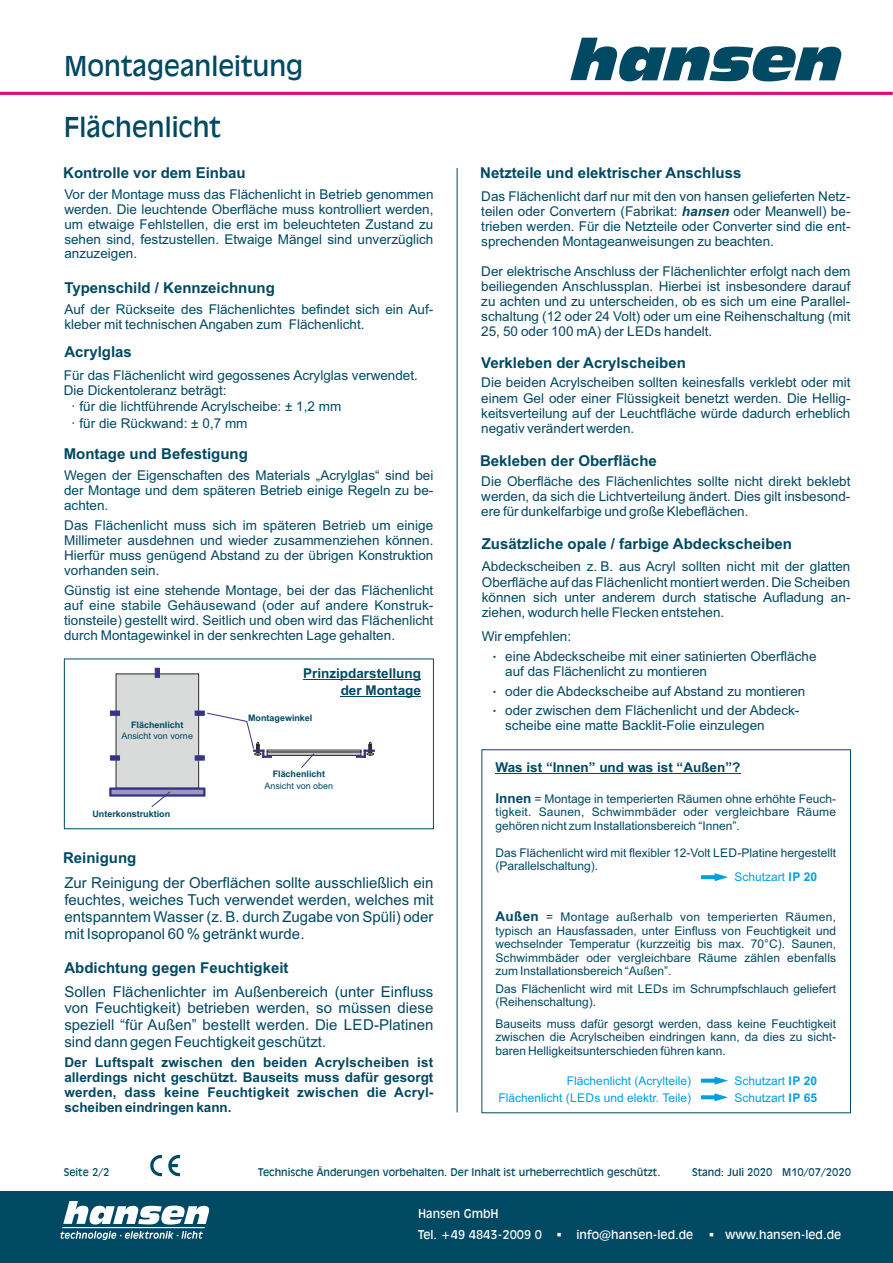
<style>
.page{position:relative;width:893px;height:1263px;background:#fff}
.page>*{position:absolute;margin:0;border:0;box-sizing:border-box;transform-origin:0 0}
.t1{font:27px "Incised 901 BT";color:#004963}
.t2{font:15px/16.8px "Arial";color:#004963;text-align:justify}
.t3{font:700 15px "Arial";color:#004963}
.t4{font:13.5px/15.1px "Arial";color:#004963;text-align:justify}
.t5{font:700 13.5px/15.1px "Arial";color:#004963;text-align:right}
.t6{font:12px/13.5px "Arial";color:#004963;text-align:justify}
.t7{font:12px "Arial";color:#00a0e3}
.t8{font:12px/21.8px "Incised 901 BT";color:#fefefe}
.t9{font:10.5px "Incised 901 BT";color:#004963}
.t10{font:700 9px "Arial";color:#004963}
.t11{font:9px "Arial";color:#004963}
.s1{font-weight:700;font-style:italic}
.s2{font-weight:700;font-size:13.5px}
.s3{font-weight:700}
</style>
<div class="page">
<svg style="left:168px;top:1155px;width:12px;height:21px"></svg>
<svg style="left:150px;top:1155px;width:12px;height:21px"></svg>
<hr style="left:457px;top:168px;width:1px;height:944px;background:#004963">
<svg style="left:109px;top:668px;width:266px;height:139px"></svg>
<div style="left:64px;top:658px;width:370px;height:171px;border:1px solid #004963"></div>
<hr style="left:303px;top:679px;width:118px;height:1px;background:#004963">
<hr style="left:341px;top:696px;width:80px;height:1px;background:#004963">
<hr style="left:496px;top:773px;width:244px;height:1px;background:#004963">
<svg style="left:701px;top:873px;width:27px;height:8px"></svg>
<svg style="left:701px;top:1076px;width:27px;height:9px"></svg>
<svg style="left:701px;top:1093px;width:27px;height:8px"></svg>
<hr style="left:0;top:92px;width:893px;height:3px;background:#e5097f">
<svg style="left:570px;top:38px;width:271px;height:43px"></svg>
<div style="left:0;top:1192px;width:893px;height:71px;background:#004963"></div>
<svg style="left:60px;top:1231px;width:143px;height:9px"></svg>
<hr style="left:62px;top:1227px;width:143px;height:1px;background:#fefefe">
<svg style="left:63px;top:1201px;width:146px;height:23px"></svg>
<h1 class="t1" style="left:64px;top:56px;width:241px">Montageanleitung</h1>
<h1 class="t1" style="left:64px;top:116px;width:159px">Flächenlicht</h1>
<p class="t3" style="left:63px;top:167px;width:184px">Kontrolle vor dem Einbau</p>
<p class="t4" style="left:64px;top:188px;width:371px">Vor der Montage muss das Flächenlicht in Betrieb genommen werden. Die leuchtende Oberfläche muss kontrolliert werden, um etwaige Fehlstellen, die erst im beleuchteten Zustand zu sehen sind, festzustellen. Etwaige Mängel sind unverzüglich anzuzeigen.</p>
<p class="t3" style="left:64px;top:282px;width:212px">Typenschild / Kennzeichnung</p>
<p class="t4" style="left:64px;top:303px;width:370px">Auf der Rückseite des Flächenlichtes befindet sich ein Auf&shy;kleber mit technischen Angaben zum Flächenlicht.</p>
<p class="t3" style="left:64px;top:346px;width:69px">Acrylglas</p>
<p class="t4" style="left:64px;top:369px;width:356px">Für das Flächenlicht wird gegossenes Acrylglas verwendet.<br>Die Dickentoleranz beträgt:</p>
<p class="t4" style="left:71px;top:400px;width:272px;line-height:16.6px">· für die lichtführende Acrylscheibe: ± 1,2 mm · für die Rückwand: ± 0,7 mm</p>
<p class="t3" style="left:64px;top:448px;width:186px">Montage und Befestigung</p>
<p class="t4" style="left:64px;top:469px;width:371px">Wegen der Eigenschaften des Materials „Acrylglas“ sind bei der Montage und dem späteren Betrieb einige Regeln zu be&shy;achten.</p>
<p class="t4" style="left:64px;top:519px;width:371px">Das Flächenlicht muss sich im späteren Betrieb um einige Millimeter ausdehnen und wieder zusammenziehen können.<br>Hierfür muss genügend Abstand zu der übrigen Konstruktion vorhanden sein.</p>
<p class="t4" style="left:64px;top:583px;width:371px">Günstig ist eine stehende Montage, bei der das Flächenlicht auf eine stabile Gehäusewand (oder auf andere Konstruk&shy;tionsteile) gestellt wird. Seitlich und oben wird das Flächenlicht durch Montagewinkel in der senkrechten Lage gehalten.</p>
<p class="t10" style="left:131px;top:721px;width:54px">Flächenlicht</p>
<p class="t11" style="left:121px;top:732px;width:73px">Ansicht von vorne</p>
<p class="t10" style="left:92px;top:810px;width:79px">Unterkonstruktion</p>
<p class="t5" style="left:303px;top:666px;width:119px;line-height:17.4px">Prinzipdarstellung der Montage</p>
<p class="t10" style="left:248px;top:714px;width:66px">Montagewinkel</p>
<p class="t10" style="left:273px;top:770px;width:54px">Flächenlicht</p>
<p class="t11" style="left:264px;top:782px;width:70px">Ansicht von oben</p>
<p class="t3" style="left:63px;top:852px;width:75px">Reinigung</p>
<p class="t2" style="left:64px;top:876px;width:371px">Zur Reinigung der Oberflächen sollte ausschließlich ein feuchtes, weiches Tuch verwendet werden, welches mit entspanntem Wasser (z. B. durch Zugabe von Spüli) oder mit Isopropanol 60 % getränkt wurde.</p>
<p class="t3" style="left:64px;top:962px;width:226px">Abdichtung gegen Feuchtigkeit</p>
<p class="t2" style="left:64px;top:984px;width:371px">Sollen Flächenlichter im Außenbereich (unter Einfluss von Feuchtigkeit) betrieben werden, so müssen diese speziell “für Außen” bestellt werden. Die LED-Platinen sind dann gegen Feuchtigkeit geschützt.</p>
<p class="t5" style="left:64px;top:1056px;width:371px;text-align:justify">Der Luftspalt zwischen den beiden Acrylscheiben ist allerdings nicht geschützt. Bauseits muss dafür gesorgt werden, dass keine Feuchtigkeit zwischen die Acryl&shy;scheiben eindringen kann.</p>
<p class="t3" style="left:480px;top:167px;width:263px">Netzteile und elektrischer Anschluss</p>
<p class="t4" style="left:481px;top:189px;width:371px">Das Flächenlicht darf nur mit den von hansen gelieferten Netz&shy;teilen oder Convertern (Fabrikat: <span class="s1">hansen</span> oder Meanwell) be&shy;trieben werden. Für die Netzteile oder Converter sind die ent&shy;sprechenden Montageanweisungen zu beachten.</p>
<p class="t4" style="left:481px;top:265px;width:371px">Der elektrische Anschluss der Flächenlichter erfolgt nach dem beiliegenden Anschlussplan. Hierbei ist insbesondere darauf zu achten und zu unterscheiden, ob es sich um eine Parallel&shy;schaltung (12 oder 24 Volt) oder um eine Reihenschaltung (mit 25, 50 oder 100 mA) der LEDs handelt.</p>
<p class="t3" style="left:481px;top:357px;width:206px">Verkleben der Acrylscheiben</p>
<p class="t4" style="left:481px;top:376px;width:371px">Die beiden Acrylscheiben sollten keinesfalls verklebt oder mit einem Gel oder einer Flüssigkeit benetzt werden. Die Hellig&shy;keitsverteilung auf der Leuchtfläche würde dadurch erheblich negativ verändert werden.</p>
<p class="t3" style="left:480px;top:455px;width:178px">Bekleben der Oberfläche</p>
<p class="t4" style="left:481px;top:475px;width:371px">Die Oberfläche des Flächenlichtes sollte nicht direkt beklebt werden, da sich die Lichtverteilung ändert. Dies gilt insbesond&shy;ere für dunkelfarbige und große Klebeflächen.</p>
<p class="t3" style="left:482px;top:538px;width:312px">Zusätzliche opale / farbige Abdeckscheiben</p>
<p class="t4" style="left:482px;top:560px;width:370px">Abdeckscheiben z. B. aus Acryl sollten nicht mit der glatten Oberfläche auf das Flächenlicht montiert werden. Die Scheiben können sich unter anderem durch statische Aufladung an&shy;ziehen, wodurch helle Flecken entstehen.</p>
<p class="t4" style="left:505px;top:628px;width:313px;line-height:19.6px;text-indent:-23px">Wir empfehlen:<br>eine Abdeckscheibe mit einer satinierten Oberfläche</p>
<p class="t4" style="left:505px;top:663px;width:302px;line-height:19.6px;text-align:left">auf das Flächenlicht zu montieren<br>oder die Abdeckscheibe auf Abstand zu montieren oder zwischen dem Flächenlicht und der Abdeck-</p>
<p class="t4" style="left:505px;top:719px;width:261px">scheibe eine matte Backlit-Folie einzulegen</p>
<p class="t5" style="left:496px;top:760px;width:246px">Was ist “Innen” und was ist “Außen”?</p>
<p class="t6" style="left:496px;top:793px;width:342px"><span class="s2">Innen</span> = Montage in temperierten Räumen ohne erhöhte Feuch&shy;tigkeit. Saunen, Schwimmbäder oder vergleichbare Räume gehören nicht zum Installationsbereich “Innen”.</p>
<p class="t6" style="left:496px;top:847px;width:342px">Das Flächenlicht wird mit flexibler 12-Volt LED-Platine hergestellt (Parallelschaltung).</p>
<p class="t6" style="left:495px;top:911px;width:342px"><span class="s2">Außen</span> = Montage außerhalb von temperierten Räumen, typisch an Hausfassaden, unter Einfluss von Feuchtigkeit und wechselnder Temperatur (kurzzeitig bis max. 70°C). Saunen, Schwimmbäder oder vergleichbare Räume zählen ebenfalls zum Installationsbereich “Außen”.</p>
<p class="t7" style="left:734px;top:873px;width:84px">Schutzart <span class="s3">IP 20</span></p>
<p class="t6" style="left:496px;top:983px;width:342px">Das Flächenlicht wird mit LEDs im Schrumpfschlauch geliefert (Reihenschaltung).</p>
<p class="t6" style="left:496px;top:1018px;width:342px">Bauseits muss dafür gesorgt werden, dass keine Feuchtigkeit zwischen die Acrylscheiben eindringen kann, da dies zu sicht&shy;baren Helligkeitsunterschieden führen kann.</p>
<p class="t7" style="left:567px;top:1076px;width:126px">Flächenlicht (Acrylteile)</p>
<p class="t7" style="left:734px;top:1076px;width:84px">Schutzart <span class="s3">IP 20</span></p>
<p class="t7" style="left:498px;top:1093px;width:194px">Flächenlicht (LEDs und elektr. Teile)</p>
<p class="t7" style="left:734px;top:1093px;width:84px">Schutzart <span class="s3">IP 65</span></p>
<p class="t9" style="left:64px;top:1167px;width:47px">Seite 2/2</p>
<p class="t9" style="left:258px;top:1168px;width:404px">Technische Änderungen vorbehalten. Der Inhalt ist urheberrechtlich geschützt.</p>
<p class="t9" style="left:692px;top:1168px;width:161px">Stand: Juli 2020 M10/07/2020</p>
<p class="t8" style="left:418px;top:1203px;width:277px">Hansen GmbH<br>Tel. +49 4843-2009 0 ▪ info@hansen-led.de</p>
<p class="t8" style="left:543px;top:1225px;width:134px">▪ www.hansen-led.de</p>
<p class="t8" style="left:709px;top:1225px;width:134px">▪ www.hansen-led.de</p>
</div>
